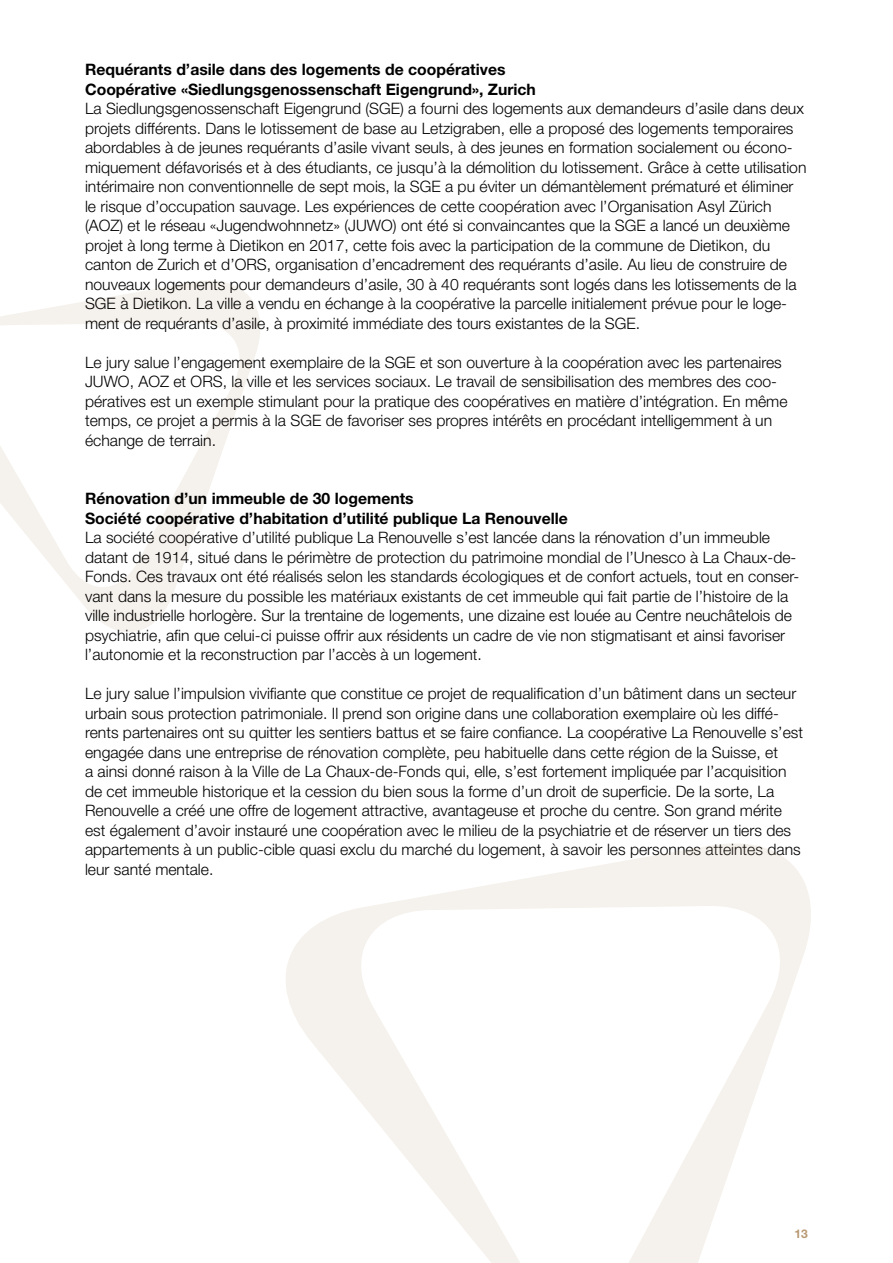
<style>
.page{position:relative;width:893px;height:1263px;background:#fff}
.page>*{position:absolute;margin:0;border:0;box-sizing:border-box;transform-origin:0 0}
.t1{font:300 15.75px/19.5px "Helvetica Neue LT Pro";color:#000}
.t2{font:700 15.75px/19.5px "Helvetica Neue LT Pro";color:#000}
.t3{font:700 12px "Helvetica Neue LT Pro";color:#b99972}
</style>
<div class="page">
<svg style="left:0;top:281px;width:260px;height:351px"></svg>
<svg style="left:286px;top:843px;width:525px;height:420px"></svg>
<p class="t2" style="left:85px;top:59px;width:452px">Requérants d’asile dans des logements de coopératives<br>Coopérative «Siedlungsgenossenschaft Eigengrund», Zurich</p>
<p class="t1" style="left:85px;top:98px;width:723px">La Siedlungsgenossenschaft Eigengrund (SGE) a fourni des logements aux demandeurs d’asile dans deux projets différents. Dans le lotissement de base au Letzigraben, elle a proposé des logements temporaires abordables à de jeunes requérants d’asile vivant seuls, à des jeunes en formation socialement ou écono&shy;miquement défavorisés et à des étudiants, ce jusqu’à la démolition du lotissement. Grâce à cette utilisation intérimaire non conventionnelle de sept mois, la SGE a pu éviter un démantèlement prématuré et éliminer le risque d’occupation sauvage. Les expériences de cette coopération avec l’Organisation Asyl Zürich (AOZ) et le réseau «Jugendwohnnetz» (JUWO) ont été si convaincantes que la SGE a lancé un deuxième projet à long terme à Dietikon en 2017, cette fois avec la participation de la commune de Dietikon, du canton de Zurich et d’ORS, organisation d’encadrement des requérants d’asile. Au lieu de construire de nouveaux logements pour demandeurs d’asile, 30 à 40 requérants sont logés dans les lotissements de la SGE à Dietikon. La ville a vendu en échange à la coopérative la parcelle initialement prévue pour le loge&shy;ment de requérants d’asile, à proximité immédiate des tours existantes de la SGE.</p>
<p class="t1" style="left:85px;top:352px;width:704px">Le jury salue l’engagement exemplaire de la SGE et son ouverture à la coopération avec les partenaires JUWO, AOZ et ORS, la ville et les services sociaux. Le travail de sensibilisation des membres des coo&shy;pératives est un exemple stimulant pour la pratique des coopératives en matière d’intégration. En même temps, ce projet a permis à la SGE de favoriser ses propres intérêts en procédant intelligemment à un échange de terrain.</p>
<p class="t2" style="left:85px;top:488px;width:484px">Rénovation d’un immeuble de 30 logements<br>Société coopérative d’habitation d’utilité publique La Renouvelle</p>
<p class="t1" style="left:85px;top:527px;width:716px">La société coopérative d’utilité publique La Renouvelle s’est lancée dans la rénovation d’un immeuble datant de 1914, situé dans le périmètre de protection du patrimoine mondial de l’Unesco à La Chaux-de-Fonds. Ces travaux ont été réalisés selon les standards écologiques et de confort actuels, tout en conser&shy;vant dans la mesure du possible les matériaux existants de cet immeuble qui fait partie de l’histoire de la ville industrielle horlogère. Sur la trentaine de logements, une dizaine est louée au Centre neuchâtelois de psychiatrie, afin que celui-ci puisse offrir aux résidents un cadre de vie non stigmatisant et ainsi favoriser l’autonomie et la reconstruction par l’accès à un logement.</p>
<p class="t1" style="left:85px;top:683px;width:719px">Le jury salue l’impulsion vivifiante que constitue ce projet de requalification d’un bâtiment dans un secteur urbain sous protection patrimoniale. Il prend son origine dans une collaboration exemplaire où les diffé&shy;rents partenaires ont su quitter les sentiers battus et se faire confiance. La coopérative La Renouvelle s’est engagée dans une entreprise de rénovation complète, peu habituelle dans cette région de la Suisse, et<br>a ainsi donné raison à la Ville de La Chaux-de-Fonds qui, elle, s’est fortement impliquée par l’acquisition de cet immeuble historique et la cession du bien sous la forme d’un droit de superficie. De la sorte, La Renouvelle a créé une offre de logement attractive, avantageuse et proche du centre. Son grand mérite est également d’avoir instauré une coopération avec le milieu de la psychiatrie et de réserver un tiers des appartements à un public-cible quasi exclu du marché du logement, à savoir les personnes atteintes dans leur santé mentale.</p>
<p class="t3" style="left:795px;top:1226px;width:15px">13</p>
</div>
